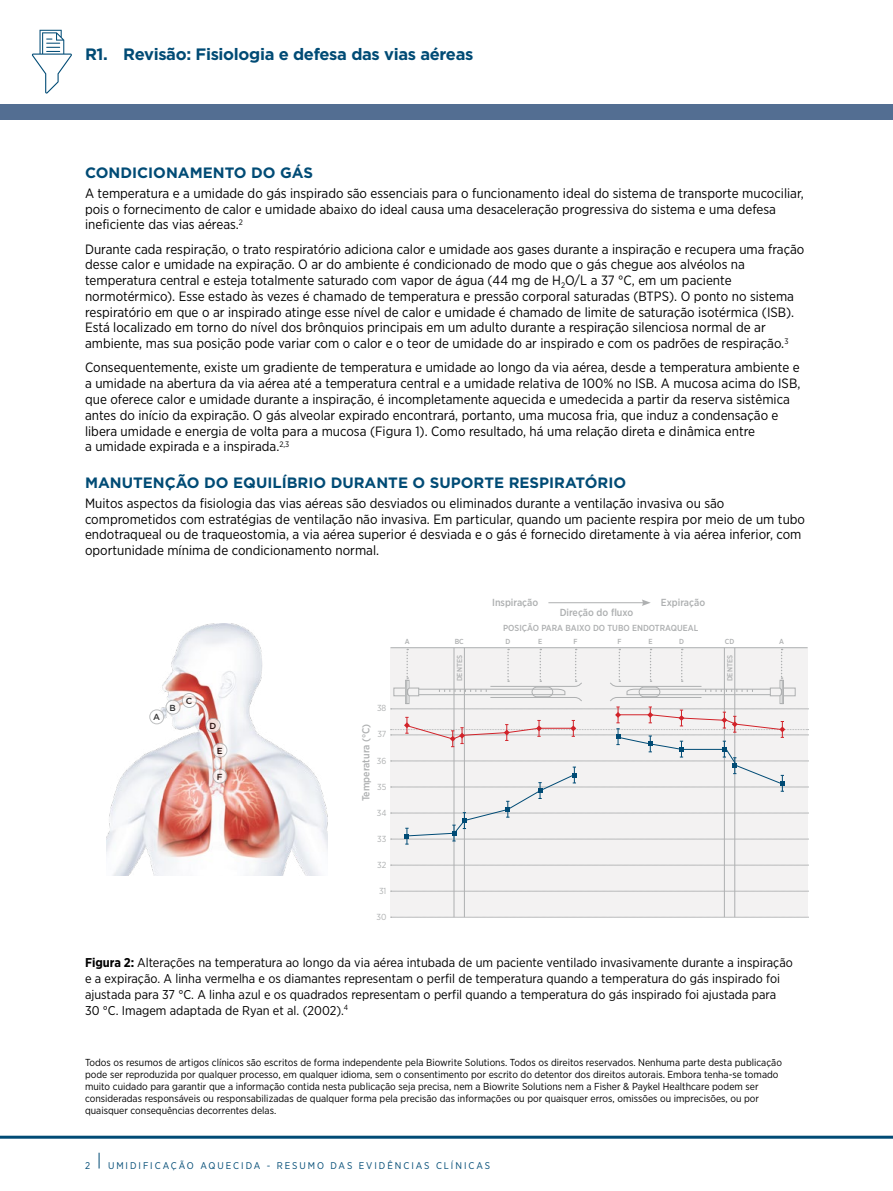
<style>
.page{position:relative;width:893px;height:1191px;background:#fff}
.page>*{position:absolute;margin:0;border:0;box-sizing:border-box;transform-origin:0 0}
.t1{font:700 16.5px "Gotham";letter-spacing:-.02em;color:#004b75}
.t2{font:700 15px "Gotham";color:#004b75}
.t3{font:13.5px/15.8px "Gotham Narrow";color:#000}
.t4{font:12.75px/15.8px "Gotham Narrow";color:#000}
.t5{font:10.2px/12px "Gotham Narrow";color:#000}
.t6{font:500 10.2px "Gotham Narrow";color:#aeb0b1}
.t7{font:9.75px "Gotham Narrow";letter-spacing:.2em;color:#004b75}
.t8{font:500 8.7px "Gotham Narrow";color:#aeb0b1}
.t9{font:8.7px "Gotham Narrow";color:#aeb0b1}
.t10{font:500 8.7px "Gotham";color:#000}
.t11{font:500 7.35px "Gotham Narrow";color:#aeb0b1}
.s1{font-weight:700}
</style>
<div class="page">
<svg style="left:99px;top:1152px;width:1px;height:16px"></svg>
<hr style="left:0;top:1135px;width:893px;height:3px;background:#004b75">
<div style="left:0;top:104px;width:893px;height:15px;background:#536e92"></div>
<svg style="left:32px;top:30px;width:40px;height:64px"></svg>
<img style="left:106px;top:623px;width:221px;height:252px">
<div style="left:150px;top:710px;width:14px;height:14px;background:#fff;border-radius:50%"></div>
<div style="left:150px;top:709px;width:14px;height:15px;border:1px solid #aeb0b1;border-radius:50%"></div>
<div style="left:166px;top:700px;width:14px;height:14px;background:#f9f8f9;border-radius:50%"></div>
<div style="left:166px;top:700px;width:14px;height:14px;border:1px solid #aeb0b1;border-radius:50%"></div>
<svg style="left:182px;top:693px;width:14px;height:14px"></svg>
<div style="left:182px;top:693px;width:14px;height:14px;border:1px solid #aeb0b1;border-radius:50%"></div>
<svg style="left:206px;top:718px;width:14px;height:14px"></svg>
<div style="left:206px;top:718px;width:14px;height:14px;border:1px solid #aeb0b1;border-radius:50%"></div>
<svg style="left:213px;top:743px;width:14px;height:14px"></svg>
<div style="left:213px;top:743px;width:14px;height:14px;border:1px solid #aeb0b1;border-radius:50%"></div>
<svg style="left:213px;top:769px;width:14px;height:14px"></svg>
<div style="left:213px;top:769px;width:14px;height:14px;border:1px solid #aeb0b1;border-radius:50%"></div>
<div style="left:391px;top:647px;width:417px;height:270px;background:#f3f2f2"></div>
<hr style="left:548px;top:602px;width:96px;height:1px;background:#aeb0b1">
<svg style="left:642px;top:599px;width:9px;height:7px"></svg>
<hr style="left:391px;top:647px;width:417px;height:1px;background:#aeb0b1">
<svg style="left:391px;top:865px;width:418px;height:1px"></svg>
<svg style="left:391px;top:891px;width:418px;height:1px"></svg>
<svg style="left:391px;top:917px;width:418px;height:1px"></svg>
<hr style="left:454px;top:647px;width:1px;height:270px;background:#aeb0b1">
<hr style="left:464px;top:647px;width:1px;height:270px;background:#aeb0b1">
<hr style="left:724px;top:647px;width:1px;height:270px;background:#aeb0b1">
<hr style="left:734px;top:647px;width:1px;height:270px;background:#aeb0b1">
<svg style="left:391px;top:649px;width:418px;height:195px"></svg>
<p class="t1" style="left:85px;top:43px;width:390px">R1. Revisão: Fisiologia e defesa das vias aéreas</p>
<p class="t2" style="left:85px;top:163px;width:230px">CONDICIONAMENTO DO GÁS</p>
<p class="t3" style="left:85px;top:185px;width:720px">A temperatura e a umidade do gás inspirado são essenciais para o funcionamento ideal do sistema de transporte mucociliar, pois o fornecimento de calor e umidade abaixo do ideal causa uma desaceleração progressiva do sistema e uma defesa ineficiente das vias aéreas.<sup>2</sup></p>
<p class="t3" style="left:85px;top:241px;width:721px">Durante cada respiração, o trato respiratório adiciona calor e umidade aos gases durante a inspiração e recupera uma fração desse calor e umidade na expiração. O ar do ambiente é condicionado de modo que o gás chegue aos alvéolos na temperatura central e esteja totalmente saturado com vapor de água (44 mg de H<sub>2</sub>O/L a 37 °C, em um paciente normotérmico). Esse estado às vezes é chamado de temperatura e pressão corporal saturadas (BTPS). O ponto no sistema respiratório em que o ar inspirado atinge esse nível de calor e umidade é chamado de limite de saturação isotérmica (ISB).<br>Está localizado em torno do nível dos brônquios principais em um adulto durante a respiração silenciosa normal de ar ambiente, mas sua posição pode variar com o calor e o teor de umidade do ar inspirado e com os padrões de respiração.<sup>3</sup></p>
<p class="t3" style="left:85px;top:359px;width:717px">Consequentemente, existe um gradiente de temperatura e umidade ao longo da via aérea, desde a temperatura ambiente e a umidade na abertura da via aérea até a temperatura central e a umidade relativa de 100% no ISB. A mucosa acima do ISB, que oferece calor e umidade durante a inspiração, é incompletamente aquecida e umedecida a partir da reserva sistêmica antes do início da expiração. O gás alveolar expirado encontrará, portanto, uma mucosa fria, que induz a condensação e libera umidade e energia de volta para a mucosa (Figura 1). Como resultado, há uma relação direta e dinâmica entre<br>a umidade expirada e a inspirada.<sup>2,3</sup></p>
<p class="t2" style="left:85px;top:472px;width:543px">MANUTENÇÃO DO EQUILÍBRIO DURANTE O SUPORTE RESPIRATÓRIO</p>
<p class="t3" style="left:85px;top:495px;width:722px">Muitos aspectos da fisiologia das vias aéreas são desviados ou eliminados durante a ventilação invasiva ou são comprometidos com estratégias de ventilação não invasiva. Em particular, quando um paciente respira por meio de um tubo endotraqueal ou de traqueostomia, a via aérea superior é desviada e o gás é fornecido diretamente à via aérea inferior, com oportunidade mínima de condicionamento normal.</p>
<p class="t6" style="left:492px;top:596px;width:48px">Inspiração</p>
<p class="t6" style="left:560px;top:605px;width:75px">Direção do fluxo</p>
<p class="t6" style="left:661px;top:596px;width:46px">Expiração</p>
<p class="t11" style="left:405px;top:636px;width:6px">A</p>
<p class="t11" style="left:455px;top:636px;width:11px">BC</p>
<p class="t8" style="left:503px;top:622px;width:197px">POSIÇÃO PARA BAIXO DO TUBO ENDOTRAQUEAL</p>
<p class="t11" style="left:506px;top:636px;width:6px">D</p>
<p class="t11" style="left:538px;top:636px;width:6px">E</p>
<p class="t11" style="left:574px;top:636px;width:6px">F</p>
<p class="t11" style="left:617px;top:636px;width:6px">F</p>
<p class="t11" style="left:648px;top:636px;width:6px">E</p>
<p class="t11" style="left:679px;top:636px;width:6px">D</p>
<p class="t11" style="left:725px;top:636px;width:11px">CD</p>
<p class="t11" style="left:779px;top:636px;width:6px">A</p>
<p class="t10" style="left:153px;top:711px;width:8px">A</p>
<p class="t10" style="left:170px;top:702px;width:8px">B</p>
<p class="t10" style="left:186px;top:695px;width:8px">C</p>
<p class="t10" style="left:210px;top:720px;width:8px">D</p>
<p class="t10" style="left:217px;top:745px;width:7px">E</p>
<p class="t10" style="left:217px;top:771px;width:7px">F</p>
<p class="t9" style="left:377px;top:703px;width:11px">38</p>
<p class="t9" style="left:377px;top:729px;width:10px">37</p>
<p class="t9" style="left:377px;top:755px;width:11px">36</p>
<p class="t9" style="left:377px;top:781px;width:11px">35</p>
<p class="t9" style="left:377px;top:807px;width:11px">34</p>
<p class="t9" style="left:377px;top:833px;width:11px">33</p>
<p class="t9" style="left:377px;top:859px;width:11px">32</p>
<p class="t9" style="left:379px;top:885px;width:9px">31</p>
<p class="t9" style="left:376px;top:911px;width:11px">30</p>
<p class="t6" style="left:360px;top:801px;width:79px;rotate:-90deg">Temperatura (°C)</p>
<p class="t11" style="left:455px;top:681px;width:28px;rotate:-90deg">DENTES</p>
<p class="t11" style="left:725px;top:681px;width:28px;rotate:-90deg">DENTES</p>
<p class="t4" style="left:85px;top:954px;width:709px"><span class="s1">Figura 2:</span> Alterações na temperatura ao longo da via aérea intubada de um paciente ventilado invasivamente durante a inspiração e a expiração. A linha vermelha e os diamantes representam o perfil de temperatura quando a temperatura do gás inspirado foi ajustada para 37 °C. A linha azul e os quadrados representam o perfil quando a temperatura do gás inspirado foi ajustada para 30 °C. Imagem adaptada de Ryan et al. (2002).<sup>4</sup></p>
<p class="t5" style="left:85px;top:1056px;width:698px">Todos os resumos de artigos clínicos são escritos de forma independente pela Biowrite Solutions. Todos os direitos reservados. Nenhuma parte desta publicação pode ser reproduzida por qualquer processo, em qualquer idioma, sem o consentimento por escrito do detentor dos direitos autorais. Embora tenha-se tomado muito cuidado para garantir que a informação contida nesta publicação seja precisa, nem a Biowrite Solutions nem a Fisher &amp; Paykel Healthcare podem ser consideradas responsáveis ou responsabilizadas de qualquer forma pela precisão das informações ou por quaisquer erros, omissões ou imprecisões, ou por quaisquer consequências decorrentes delas.</p>
<p class="t7" style="left:85px;top:1159px;width:7px">2</p>
<p class="t7" style="left:108px;top:1159px;width:384px">UMIDIFICAÇÃO AQUECIDA - RESUMO DAS EVIDÊNCIAS CLÍNICAS</p>
</div>
